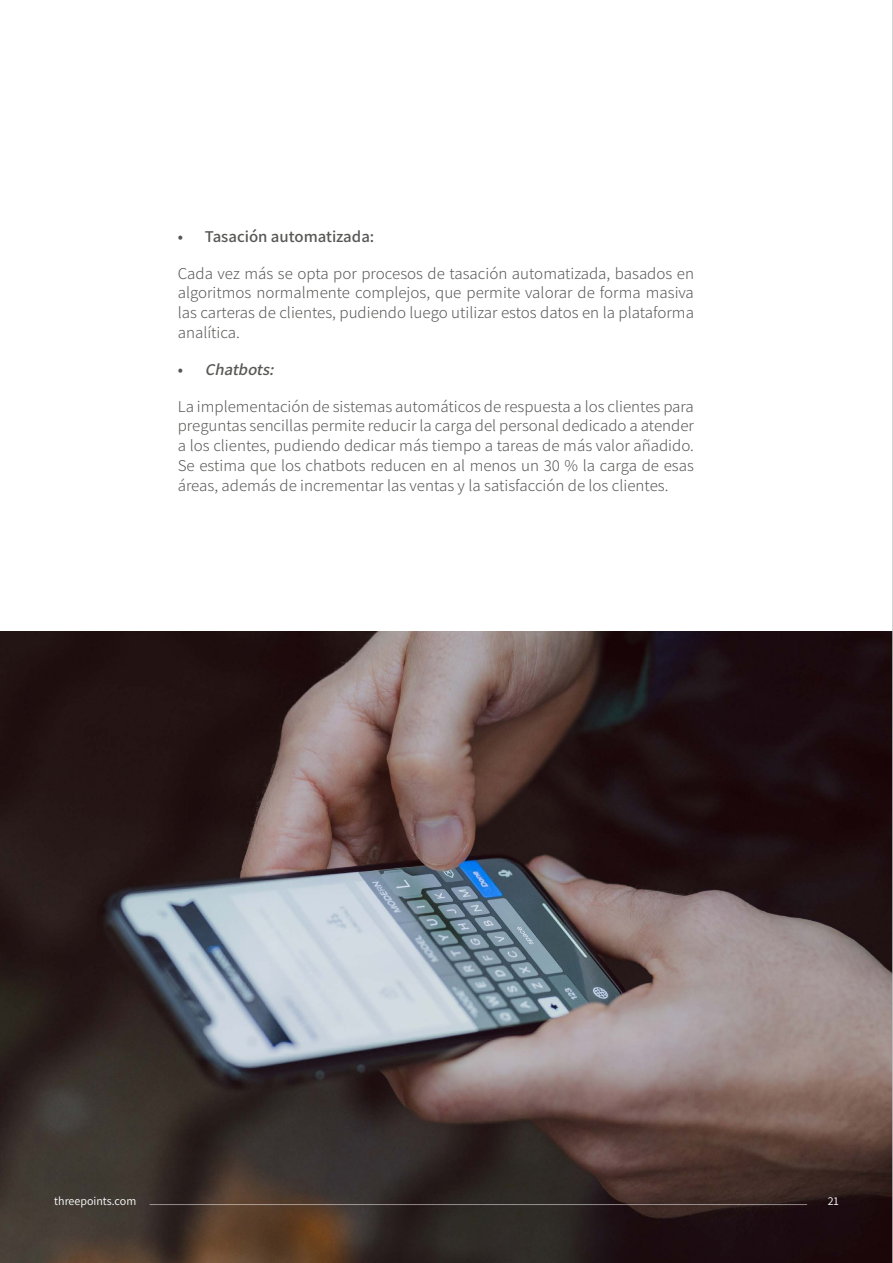
<style>
.page{position:relative;width:893px;height:1263px;background:#fff}
.page>*{position:absolute;margin:0;border:0;box-sizing:border-box;transform-origin:0 0}
.t1{font:300 16.5px/19.8px "Assistant";color:#575756;text-align:justify}
.t2{font:600 16.5px "Assistant";color:#575756}
.t3{font:italic 600 16.5px "Assistant";color:#575756}
.t4{font:12px "Assistant";color:#fff}
.s1{font-style:normal}
</style>
<div class="page">
<img style="left:0;top:631px;width:892px;height:632px">
<hr style="left:892px;top:0;width:1px;height:1263px;background:#c6c6c6">
<hr style="left:150px;top:1204px;width:657px;height:1px;background:#fff">
<p class="t2" style="left:178px;top:225px;width:198px">• Tasación automatizada:</p>
<p class="t1" style="left:178px;top:262px;width:518px">Cada vez más se opta por procesos de tasación automatizada, basados en algoritmos normalmente complejos, que permite valorar de forma masiva las carteras de clientes, pudiendo luego utilizar estos datos en la plataforma analítica.</p>
<p class="t3" style="left:178px;top:358px;width:102px"><span class="s1">•</span> Chatbots:</p>
<p class="t1" style="left:178px;top:395px;width:518px">La implementación de sistemas automáticos de respuesta a los clientes para preguntas sencillas permite reducir la carga del personal dedicado a atender a los clientes, pudiendo dedicar más tiempo a tareas de más valor añadido.<br>Se estima que los chatbots reducen en al menos un 30 % la carga de esas áreas, además de incrementar las ventas y la satisfacción de los clientes.</p>
<p class="t4" style="left:54px;top:1192px;width:84px">threepoints.com</p>
<p class="t4" style="left:828px;top:1192px;width:13px">21</p>
</div>
